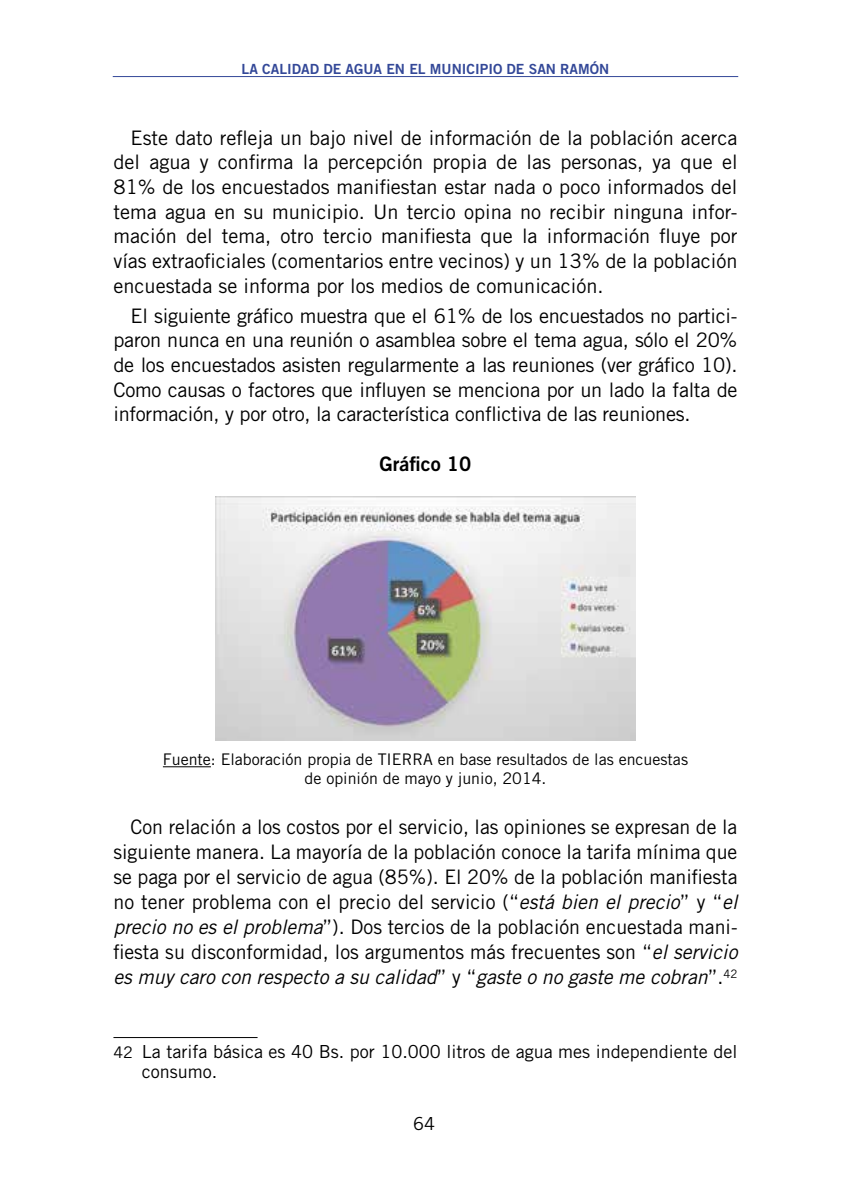
<style>
.page{position:relative;width:851px;height:1191px;background:#fff}
.page>*{position:absolute;margin:0;border:0;box-sizing:border-box;transform-origin:0 0}
.t1{font:20px/24.6px "Trade Gothic LT Std";color:#000;text-align:justify}
.t2{font:20px "Trade Gothic LT Std Bd 2";color:#000}
.t3{font:18px/20px "Trade Gothic LT Std";color:#000}
.t4{font:16px/19.2px "Trade Gothic LT Std";color:#000;text-align:center}
.t5{font:14px "Trade Gothic LT Std Bd 2";color:#334898}
.s1{font-style:italic}
.s2{font-size:16px}
</style>
<div class="page">
<hr style="left:113px;top:76px;width:625px;height:1px;background:#334898">
<hr style="left:163px;top:766px;width:48px;height:1px;background:#000">
<img style="left:215px;top:496px;width:420px;height:245px">
<hr style="left:113px;top:1037px;width:144px;height:1px;background:#000">
<p class="t5" style="left:241px;top:60px;width:369px">LA CALIDAD DE AGUA EN EL MUNICIPIO DE SAN RAMÓN</p>
<p class="t1" style="left:113px;top:125px;width:625px;text-indent:17px">Este dato refleja un bajo nivel de información de la población acerca del agua y confirma la percepción propia de las personas, ya que el 81% de los encuestados manifiestan estar nada o poco informados del tema agua en su municipio. Un tercio opina no recibir ninguna infor&shy;mación del tema, otro tercio manifiesta que la información fluye por vías extraoficiales (comentarios entre vecinos) y un 13% de la población encuestada se informa por los medios de comunicación.</p>
<p class="t1" style="left:113px;top:303px;width:625px;text-indent:17px">El siguiente gráfico muestra que el 61% de los encuestados no partici&shy;paron nunca en una reunión o asamblea sobre el tema agua, sólo el 20% de los encuestados asisten regularmente a las reuniones (ver gráfico 10).<br>Como causas o factores que influyen se menciona por un lado la falta de información, y por otro, la característica conflictiva de las reuniones.</p>
<p class="t2" style="left:379px;top:452px;width:93px">Gráfico 10</p>
<p class="t4" style="left:163px;top:749px;width:526px">Fuente: Elaboración propia de TIERRA en base resultados de las encuestas de opinión de mayo y junio, 2014.</p>
<p class="t1" style="left:113px;top:814px;width:625px;text-indent:17px">Con relación a los costos por el servicio, las opiniones se expresan de la siguiente manera. La mayoría de la población conoce la tarifa mínima que se paga por el servicio de agua (85%). El 20% de la población manifiesta no tener problema con el precio del servicio (“<span class="s1">está bien el precio</span>” y “<span class="s1">el precio no es el problema</span>”). Dos tercios de la población encuestada mani&shy;fiesta su disconformidad, los argumentos más frecuentes son “<span class="s1">el servicio es muy caro con respecto a su calidad</span>” y “<span class="s1">gaste o no gaste me cobran</span>”.<sup>42</sup></p>
<p class="t3" style="left:142px;top:1041px;width:597px;text-indent:-28px"><span class="s2">42</span> La tarifa básica es 40 Bs. por 10.000 litros de agua mes independiente del consumo.</p>
<p class="t3" style="left:413px;top:1113px;width:23px">64</p>
</div>
